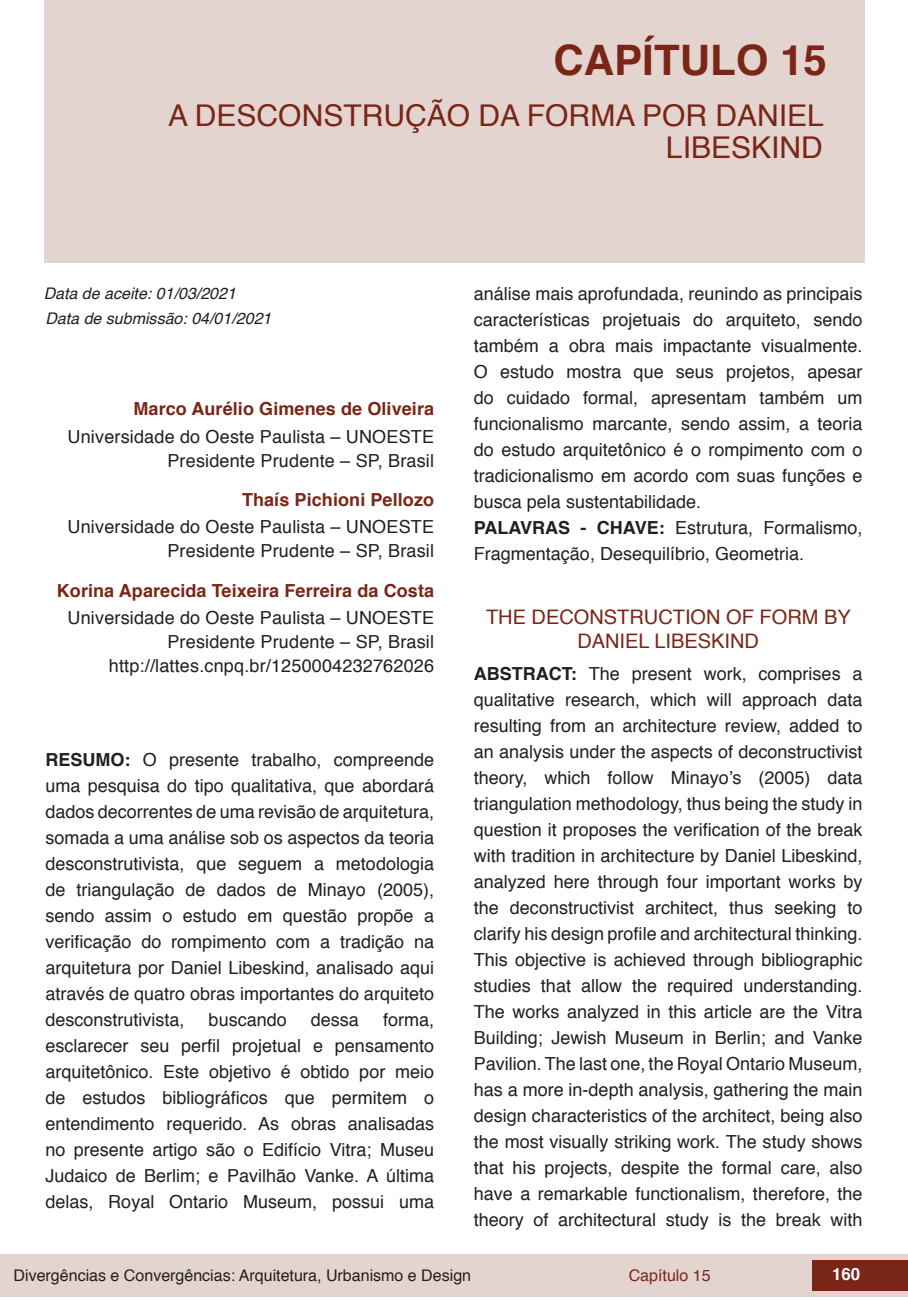
<style>
.page{position:relative;width:908px;height:1304px;background:#fff}
.page>*{position:absolute;margin:0;border:0;box-sizing:border-box;transform-origin:0 0}
.t1{font:700 42px "Helvetica";color:#7a2616}
.t2{font:30px/32px "Helvetica";color:#7a2616;text-align:right}
.t3{font:20px/24px "Helvetica";color:#7a2616;text-align:center}
.t4{font:18px/26px "Helvetica";color:#231f20;text-align:right}
.t5{font:700 18px "Helvetica";letter-spacing:.005em;color:#7a2616}
.t6{font:700 16.8px "Helvetica";color:#fff}
.t7{font:16px "Helvetica";color:#231f20}
.t8{font:italic 16px "Helvetica";color:#231f20}
.t9{font:16px "Helvetica";color:#7a2616}
.s1{font-weight:700}
</style>
<div class="page">
<div style="left:0;top:1254px;width:906px;height:43px;background:#e4d4d0"></div>
<div style="left:812px;top:1261px;width:95px;height:30px;background:#7a2616"></div>
<div style="left:44px;top:0;width:819px;height:263px;background:#e4d4d0"></div>
<h1 class="t1" style="left:553px;top:26px;width:275px">CAPÍTULO 15</h1>
<h2 class="t2" style="left:168px;top:101px;width:657px">A DESCONSTRUÇÃO DA FORMA POR DANIEL<br>LIBESKIND</h2>
<p class="t8" style="left:44px;top:280px;width:194px">Data de aceite: 01/03/2021</p>
<p class="t8" style="left:45px;top:306px;width:227px">Data de submissão: 04/01/2021</p>
<p class="t5" style="left:133px;top:394px;width:302px">Marco Aurélio Gimenes de Oliveira</p>
<p class="t4" style="left:68px;top:425px;width:368px;line-height:24px">Universidade do Oeste Paulista – UNOESTE<br>Presidente Prudente – SP, Brasil</p>
<p class="t5" style="left:242px;top:485px;width:193px">Thaís Pichioni Pellozo</p>
<p class="t4" style="left:68px;top:516px;width:368px;line-height:24px">Universidade do Oeste Paulista – UNOESTE<br>Presidente Prudente – SP, Brasil</p>
<p class="t5" style="left:57px;top:576px;width:378px">Korina Aparecida Teixeira Ferreira da Costa</p>
<p class="t4" style="left:68px;top:606px;width:368px;line-height:24px">Universidade do Oeste Paulista – UNOESTE<br>Presidente Prudente – SP, Brasil http://lattes.cnpq.br/1250004232762026</p>
<p class="t4" style="left:45px;top:747px;width:390px;text-align:justify"><span class="s1">RESUMO:</span> O presente trabalho, compreende uma pesquisa do tipo qualitativa, que abordará dados decorrentes de uma revisão de arquitetura, somada a uma análise sob os aspectos da teoria desconstrutivista, que seguem a metodologia de triangulação de dados de Minayo (2005), sendo assim o estudo em questão propõe a verificação do rompimento com a tradição na arquitetura por Daniel Libeskind, analisado aqui através de quatro obras importantes do arquiteto desconstrutivista,</p>
<p class="t4" style="left:45px;top:1007px;width:390px;text-align:justify;text-indent:337px">forma, esclarecer seu perfil projetual e pensamento arquitetônico. Este objetivo é obtido por meio de estudos bibliográficos que permitem o entendimento requerido. As obras analisadas no presente artigo são o Edifício Vitra; Museu Judaico de Berlim; e Pavilhão Vanke. A última delas, Royal Ontario Museum, possui uma</p>
<p class="t4" style="left:208px;top:1007px;width:80px">buscando</p>
<p class="t4" style="left:311px;top:1007px;width:50px">dessa</p>
<p class="t4" style="left:473px;top:281px;width:390px;text-align:left">análise mais aprofundada, reunindo as principais características projetuais do arquiteto, sendo também a obra mais impactante visualmente.<br>O estudo mostra que seus projetos, apesar do cuidado formal, apresentam também um funcionalismo marcante, sendo assim, a teoria do estudo arquitetônico é o rompimento com o tradicionalismo em acordo com suas funções e busca pela sustentabilidade.<br><span class="s1">PALAVRAS - CHAVE:</span> Estrutura, Formalismo, Fragmentação, Desequilíbrio, Geometria.</p>
<p class="t3" style="left:486px;top:606px;width:366px">THE DECONSTRUCTION OF FORM BY<br>DANIEL LIBESKIND</p>
<p class="t4" style="left:473px;top:661px;width:390px;text-align:justify"><span class="s1">ABSTRACT:</span> The present work, comprises a qualitative research, which will approach data resulting from an architecture review, added to an analysis under the aspects of deconstructivist theory, which follow Minayo’s (2005) data triangulation methodology, thus being the study in question it proposes the verification of the break with tradition in architecture by Daniel Libeskind, analyzed here through four important works by the deconstructivist architect, thus seeking to clarify his design profile and architectural thinking.<br>This objective is achieved through bibliographic studies that allow the required understanding.<br>The works analyzed in this article are the Vitra Building; Jewish Museum in Berlin; and Vanke Pavilion. The last one, the Royal Ontario Museum, has a more in-depth analysis, gathering the main design characteristics of the architect, being also the most visually striking work. The study shows that his projects, despite the formal care, also have a remarkable functionalism, therefore, the theory of architectural study is the break with</p>
<p class="t7" style="left:14px;top:1263px;width:459px">Divergências e Convergências: Arquitetura, Urbanismo e Design</p>
<p class="t9" style="left:628px;top:1263px;width:83px">Capítulo 15</p>
<p class="t6" style="left:831px;top:1261px;width:30px">160</p>
</div>
